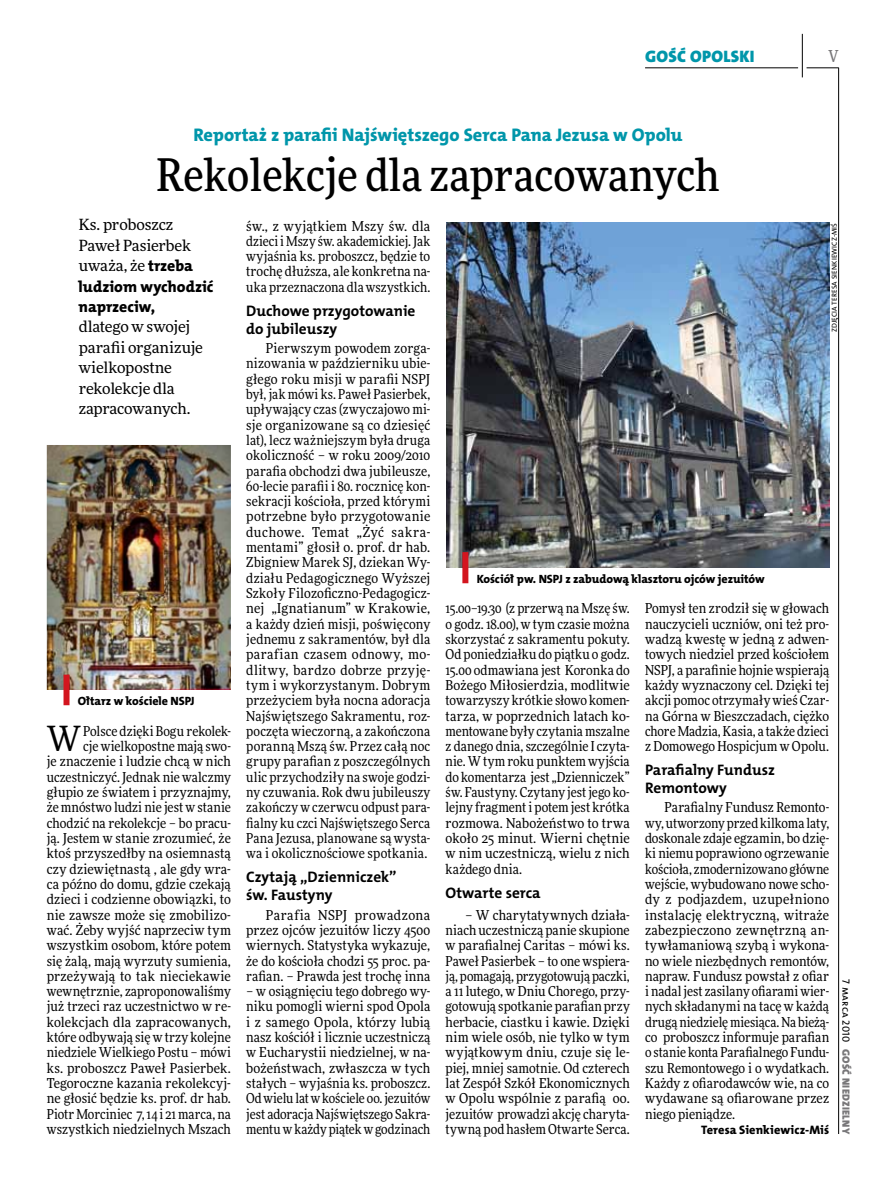
<style>
.page{position:relative;width:893px;height:1191px;background:#fff}
.page>*{position:absolute;margin:0;border:0;box-sizing:border-box;transform-origin:0 0}
.t1{font:500 45px "Freeday Narrow";color:#000}
.t2{font:34.8px "Freeday Narrow News";color:#000}
.t3{font:18.3px "The Mix HP8 Ex Bld";letter-spacing:-.005em;color:#0096aa}
.t4{font:16.65px "The Mix HP9 Blk";letter-spacing:.02em;color:#0096aa}
.t5{font:500 16.5px "Freeday Narrow";color:#787779;scale:.9 1}
.t6{font:15.75px/20.4px "The Mix HP8 Ex Bld";color:#000}
.t7{font:15.45px/20.4px "Freeday News";letter-spacing:-.01em;color:#000}
.t8{font:15.3px/17.7px "The Mix HP7 Bld";color:#000}
.t9{font:13.65px/15.3px "Freeday Narrow News";letter-spacing:.005em;color:#000;text-align:justify}
.t10{font:12.3px "The Mix HP8 Ex Bld";letter-spacing:.005em;color:#000}
.t11{font:12px "The Mix HP8 Ex Bld";letter-spacing:-.005em;color:#000}
.t12{font:10.5px "The Mix HP9 Blk";letter-spacing:.025em;color:#787779}
.t13{font:10.5px "The Mix HP5 Plain";color:#000}
.t14{font:7.2px "The Mix HP5 Plain";letter-spacing:.015em;color:#000}
.s1{font-family:"The Mix HP8 Ex Bld";font-size:15.75px}
</style>
<div class="page">
<hr style="left:806px;top:68px;width:33px;height:1px;background:#000">
<hr style="left:645px;top:68px;width:153px;height:1px;background:#000">
<hr style="left:838px;top:68px;width:1px;height:1066px;background:#000">
<hr style="left:802px;top:34px;width:1px;height:43px;background:#000">
<img style="left:47px;top:445px;width:184px;height:245px">
<img style="left:446px;top:223px;width:383px;height:344px">
<div style="left:462px;top:552px;width:6px;height:31px;background:#d3151f"></div>
<div style="left:64px;top:674px;width:6px;height:31px;background:#d3151f"></div>
<p class="t4" style="left:645px;top:46px;width:111px">GOŚĆ OPOLSKI</p>
<h3 class="t3" style="left:193px;top:123px;width:490px">Reportaż z parafii Najświętszego Serca Pana Jezusa w Opolu</h3>
<h1 class="t1" style="left:157px;top:147px;width:564px">Rekolekcje dla zapracowanych</h1>
<p class="t5" style="left:828px;top:46px;width:13px">V</p>
<p class="t7" style="left:79px;top:214px;width:116px">Ks. proboszcz<br>Paweł Pasierbek uważa, że <span class="s1">trzeba</span></p>
<p class="t6" style="left:79px;top:276px;width:136px">ludziom wychodzić naprzeciw,</p>
<p class="t7" style="left:79px;top:316px;width:126px">dlatego w swojej parafii organizuje wielkopostne rekolekcje dla zapracowanych.</p>
<p class="t11" style="left:78px;top:693px;width:118px">Ołtarz w kościele NSPJ</p>
<p class="t9" style="left:47px;top:723px;width:186px;text-align:right">Polsce dzięki Bogu rekolek-<br>cje wielkopostne mają swo-<br>je znaczenie i ludzie chcą w nich uczestniczyć. Jednak nie walczmy głupio ze światem i przyznajmy, że mnóstwo ludzi nie jest w stanie chodzić na rekolekcje – bo pracu&shy;ją. Jestem w stanie zrozumieć, że ktoś przyszedłby na osiemnastą czy dziewiętnastą , ale gdy wra&shy;ca późno do domu, gdzie czekają dzieci i codzienne obowiązki, to nie zawsze może się zmobilizo&shy;wać. Żeby wyjść naprzeciw tym wszystkim osobom, które potem się żalą, mają wyrzuty sumienia, przeżywają to tak nieciekawie wewnętrznie, zaproponowaliśmy już trzeci raz uczestnictwo w re&shy;kolekcjach dla zapracowanych, które odbywają się w trzy kolejne niedziele Wielkiego Postu – mówi ks. proboszcz Paweł Pasierbek.<br>Tegoroczne kazania rekolekcyj&shy;ne głosić będzie ks. prof. dr hab.<br>Piotr Morciniec 7, 14 i 21 marca, na wszystkich niedzielnych Mszach</p>
<h2 class="t2" style="left:47px;top:717px;width:36px">W</h2>
<p class="t9" style="left:246px;top:218px;width:186px">św., z wyjątkiem Mszy św. dla dzieci i Mszy św. akademickiej. Jak wyjaśnia ks. proboszcz, będzie to trochę dłuższa, ale konkretna na&shy;uka przeznaczona dla wszystkich.</p>
<p class="t8" style="left:246px;top:302px;width:171px">Duchowe przygotowanie do jubileuszy</p>
<p class="t9" style="left:246px;top:340px;width:186px;text-indent:20px">Pierwszym powodem zorga&shy;nizowania w październiku ubie&shy;głego roku misji w parafii NSPJ był, jak mówi ks. Paweł Pasierbek, upływający czas (zwyczajowo mi&shy;sje organizowane są co dziesięć lat), lecz ważniejszym była druga okoliczność – w roku 2009/2010 parafia obchodzi dwa jubileusze, 60-lecie parafii i 80. rocznicę kon&shy;sekracji kościoła, przed którymi potrzebne było przygotowanie duchowe. Temat „Żyć sakra&shy;mentami” głosił o. prof. dr hab.<br>Zbigniew Marek SJ, dziekan Wy&shy;działu Pedagogicznego Wyższej Szkoły Filozoficzno-Pedagogicz&shy;nej „Ignatianum” w Krakowie, a każdy dzień misji, poświęcony jednemu z sakramentów, był dla parafian czasem odnowy, mo&shy;dlitwy, bardzo dobrze przyję&shy;tym i wykorzystanym. Dobrym przeżyciem była nocna adoracja Najświętszego Sakramentu, roz&shy;poczęta wieczorną, a zakończona poranną Mszą św. Przez całą noc grupy parafian z poszczególnych ulic przychodziły na swoje godzi&shy;ny czuwania. Rok dwu jubileuszy zakończy w czerwcu odpust para&shy;fialny ku czci Najświętszego Serca Pana Jezusa, planowane są wysta&shy;wa i okolicznościowe spotkania.</p>
<p class="t8" style="left:246px;top:868px;width:152px">Czytają „Dzienniczek” św. Faustyny</p>
<p class="t9" style="left:246px;top:907px;width:186px;text-indent:20px">Parafia NSPJ prowadzona przez ojców jezuitów liczy 4500 wiernych. Statystyka wykazuje, że do kościoła chodzi 55 proc. pa&shy;rafian. – Prawda jest trochę inna</p>
<p class="t9" style="left:246px;top:983px;width:186px">– w osiągnięciu tego dobrego wy&shy;niku pomogli wierni spod Opola i z samego Opola, którzy lubią nasz kościół i licznie uczestniczą w Eucharystii niedzielnej, w na&shy;bożeństwach, zwłaszcza w tych stałych – wyjaśnia ks. proboszcz.<br>Od wielu lat w kościele oo. jezuitów jest adoracja Najświętszego Sakra&shy;mentu w każdy piątek w godzinach</p>
<p class="t14" style="left:830px;top:332px;width:111px;rotate:-90deg">zdjęcia Teresa Sienkiewicz-Miś</p>
<p class="t11" style="left:477px;top:571px;width:290px">Kościół pw. NSPJ z zabudową klasztoru ojców jezuitów</p>
<p class="t9" style="left:446px;top:600px;width:186px">15.00–19.30 (z przerwą na Mszę św. o godz. 18.00), w tym czasie można skorzystać z sakramentu pokuty.<br>Od poniedziałku do piątku o godz.<br>15.00 odmawiana jest Koronka do Bożego Miłosierdzia, modlitwie towarzyszy krótkie słowo komen&shy;tarza, w poprzednich latach ko&shy;mentowane były czytania mszalne z danego dnia, szczególnie I czyta&shy;nie. W tym roku punktem wyjścia do komentarza jest „Dzienniczek” św. Faustyny. Czytany jest jego ko&shy;lejny fragment i potem jest krótka rozmowa. Nabożeństwo to trwa około 25 minut. Wierni chętnie w nim uczestniczą, wielu z nich każdego dnia.</p>
<p class="t8" style="left:446px;top:884px;width:97px">Otwarte serca</p>
<p class="t9" style="left:446px;top:907px;width:186px;text-indent:20px">– W charytatywnych działa&shy;niach uczestniczą panie skupione w parafialnej Caritas – mówi ks.<br>Paweł Pasierbek – to one wspiera&shy;ją, pomagają, przygotowują paczki, a 11 lutego, w Dniu Chorego, przy&shy;gotowują spotkanie parafian przy herbacie, ciastku i kawie. Dzięki nim wiele osób, nie tylko w tym wyjątkowym dniu, czuje się le&shy;piej, mniej samotnie. Od czterech lat Zespół Szkół Ekonomicznych w Opolu wspólnie z parafią oo. jezuitów prowadzi akcję charyta&shy;tywną pod hasłem Otwarte Serca.</p>
<p class="t9" style="left:645px;top:600px;width:186px">Pomysł ten zrodził się w głowach nauczycieli uczniów, oni też pro&shy;wadzą kwestę w jedną z adwen&shy;towych niedziel przed kościołem NSPJ, a parafinie hojnie wspierają każdy wyznaczony cel. Dzięki tej akcji pomoc otrzymały wieś Czar&shy;na Górna w Bieszczadach, ciężko chore Madzia, Kasia, a także dzieci z Domowego Hospicjum w Opolu.</p>
<p class="t8" style="left:645px;top:761px;width:131px">Parafialny Fundusz<br>Remontowy</p>
<p class="t9" style="left:645px;top:799px;width:186px;text-indent:20px">Parafialny Fundusz Remonto&shy;wy, utworzony przed kilkoma laty, doskonale zdaje egzamin, bo dzię&shy;ki niemu poprawiono ogrzewanie kościoła, zmodernizowano główne wejście, wybudowano nowe scho&shy;dy z podjazdem, uzupełniono instalację elektryczną, witraże zabezpieczono zewnętrzną an&shy;tywłamaniową szybą i wykona&shy;no wiele niezbędnych remontów, napraw. Fundusz powstał z ofiar i nadal jest zasilany ofiarami wier&shy;nych składanymi na tacę w każdą drugą niedzielę miesiąca. Na bieżą&shy;co proboszcz informuje parafian o stanie konta Parafialnego Fundu&shy;szu Remontowego i o wydatkach.<br>Każdy z ofiarodawców wie, na co wydawane są ofiarowane przez niego pieniądze.</p>
<p class="t10" style="left:701px;top:1122px;width:130px">Teresa Sienkiewicz-Miś</p>
<p class="t13" style="left:853px;top:979px;width:64px;rotate:90deg">7 marca 2010</p>
<p class="t12" style="left:853px;top:1049px;width:86px;rotate:90deg">GOŚĆ NIEDZIELNY</p>
</div>
